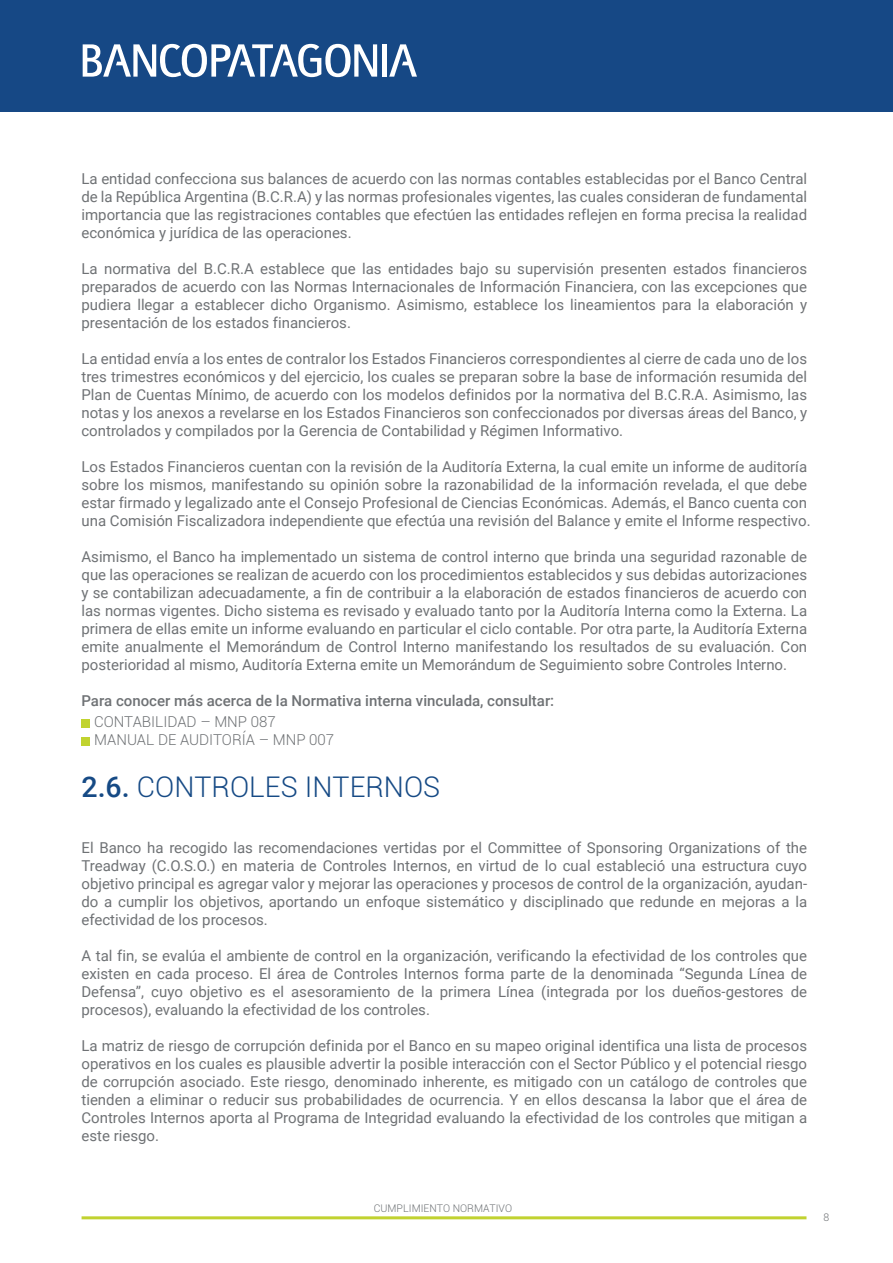
<style>
.page{position:relative;width:893px;height:1263px;background:#fff}
.page>*{position:absolute;margin:0;border:0;box-sizing:border-box;transform-origin:0 0}
.t1{font:300 28.5px "Roboto";color:#164a85}
.t2{font:15px/18px "Roboto";color:#6f7275;text-align:justify}
.t3{font:500 15px "Roboto";color:#6f7275}
.t4{font:300 15px/18px "Roboto";color:#6f7275}
.t5{font:300 10.5px "Roboto";color:#6e7275}
.t6{font:300 10.5px "Roboto";color:#6f7275}
.s1{font-weight:500}
</style>
<div class="page">
<hr style="left:82px;top:1216px;width:724px;height:3px;background:#c1d230">
<div style="left:0;top:0;width:893px;height:111px;background:#164885"></div>
<div style="left:382px;top:44px;width:5px;height:33px;background:#fff"></div>
<svg style="left:389px;top:44px;width:28px;height:33px"></svg>
<svg style="left:83px;top:44px;width:294px;height:33px"></svg>
<div style="left:81px;top:719px;width:9px;height:8px;background:#c1d32f"></div>
<div style="left:81px;top:737px;width:9px;height:8px;background:#c1d32f"></div>
<p class="t2" style="left:81px;top:169px;width:727px">La entidad confecciona sus balances de acuerdo con las normas contables establecidas por el Banco Central de la República Argentina (B.C.R.A) y las normas profesionales vigentes, las cuales consideran de fundamental importancia que las registraciones contables que efectúen las entidades reflejen en forma precisa la realidad económica y jurídica de las operaciones.</p>
<p class="t2" style="left:81px;top:259px;width:727px">La normativa del B.C.R.A establece que las entidades bajo su supervisión presenten estados financieros preparados de acuerdo con las Normas Internacionales de Información Financiera, con las excepciones que pudiera llegar a establecer dicho Organismo. Asimismo, establece los lineamientos para la elaboración y presentación de los estados financieros.</p>
<p class="t2" style="left:81px;top:349px;width:727px">La entidad envía a los entes de contralor los Estados Financieros correspondientes al cierre de cada uno de los tres trimestres económicos y del ejercicio, los cuales se preparan sobre la base de información resumida del Plan de Cuentas Mínimo, de acuerdo con los modelos definidos por la normativa del B.C.R.A. Asimismo, las notas y los anexos a revelarse en los Estados Financieros son confeccionados por diversas áreas del Banco, y controlados y compilados por la Gerencia de Contabilidad y Régimen Informativo.</p>
<p class="t2" style="left:81px;top:457px;width:731px;text-align:left">Los Estados Financieros cuentan con la revisión de la Auditoría Externa, la cual emite un informe de auditoría sobre los mismos, manifestando su opinión sobre la razonabilidad de la información revelada, el que debe estar firmado y legalizado ante el Consejo Profesional de Ciencias Económicas. Además, el Banco cuenta con una Comisión Fiscalizadora independiente que efectúa una revisión del Balance y emite el Informe respectivo.</p>
<p class="t2" style="left:81px;top:547px;width:727px">Asimismo, el Banco ha implementado un sistema de control interno que brinda una seguridad razonable de que las operaciones se realizan de acuerdo con los procedimientos establecidos y sus debidas autorizaciones y se contabilizan adecuadamente, a fin de contribuir a la elaboración de estados financieros de acuerdo con las normas vigentes. Dicho sistema es revisado y evaluado tanto por la Auditoría Interna como la Externa. La primera de ellas emite un informe evaluando en particular el ciclo contable. Por otra parte, la Auditoría Externa emite anualmente el Memorándum de Control Interno manifestando los resultados de su evaluación. Con posterioridad al mismo, Auditoría Externa emite un Memorándum de Seguimiento sobre Controles Interno.</p>
<p class="t3" style="left:81px;top:690px;width:474px">Para conocer más acerca de la Normativa interna vinculada, consultar:</p>
<p class="t4" style="left:94px;top:712px;width:241px">CONTABILIDAD – MNP 087<br>MANUAL DE AUDITORÍA – MNP 007</p>
<h1 class="t1" style="left:81px;top:767px;width:360px"><span class="s1">2.6.</span> CONTROLES INTERNOS</h1>
<p class="t2" style="left:81px;top:838px;width:727px">El Banco ha recogido las recomendaciones vertidas por el Committee of Sponsoring Organizations of the Treadway (C.O.S.O.) en materia de Controles Internos, en virtud de lo cual estableció una estructura cuyo objetivo principal es agregar valor y mejorar las operaciones y procesos de control de la organización, ayudan&shy;do a cumplir los objetivos, aportando un enfoque sistemático y disciplinado que redunde en mejoras a la efectividad de los procesos.</p>
<p class="t2" style="left:81px;top:946px;width:727px">A tal fin, se evalúa el ambiente de control en la organización, verificando la efectividad de los controles que existen en cada proceso. El área de Controles Internos forma parte de la denominada “Segunda Línea de Defensa”, cuyo objetivo es el asesoramiento de la primera Línea (integrada por los dueños-gestores de procesos), evaluando la efectividad de los controles.</p>
<p class="t2" style="left:81px;top:1036px;width:727px">La matriz de riesgo de corrupción definida por el Banco en su mapeo original identifica una lista de procesos operativos en los cuales es plausible advertir la posible interacción con el Sector Público y el potencial riesgo de corrupción asociado. Este riesgo, denominado inherente, es mitigado con un catálogo de controles que tienden a eliminar o reducir sus probabilidades de ocurrencia. Y en ellos descansa la labor que el área de Controles Internos aporta al Programa de Integridad evaluando la efectividad de los controles que mitigan a este riesgo.</p>
<p class="t5" style="left:374px;top:1200px;width:140px">CUMPLIMIENTO NORMATIVO</p>
<p class="t6" style="left:823px;top:1210px;width:7px">8</p>
</div>
